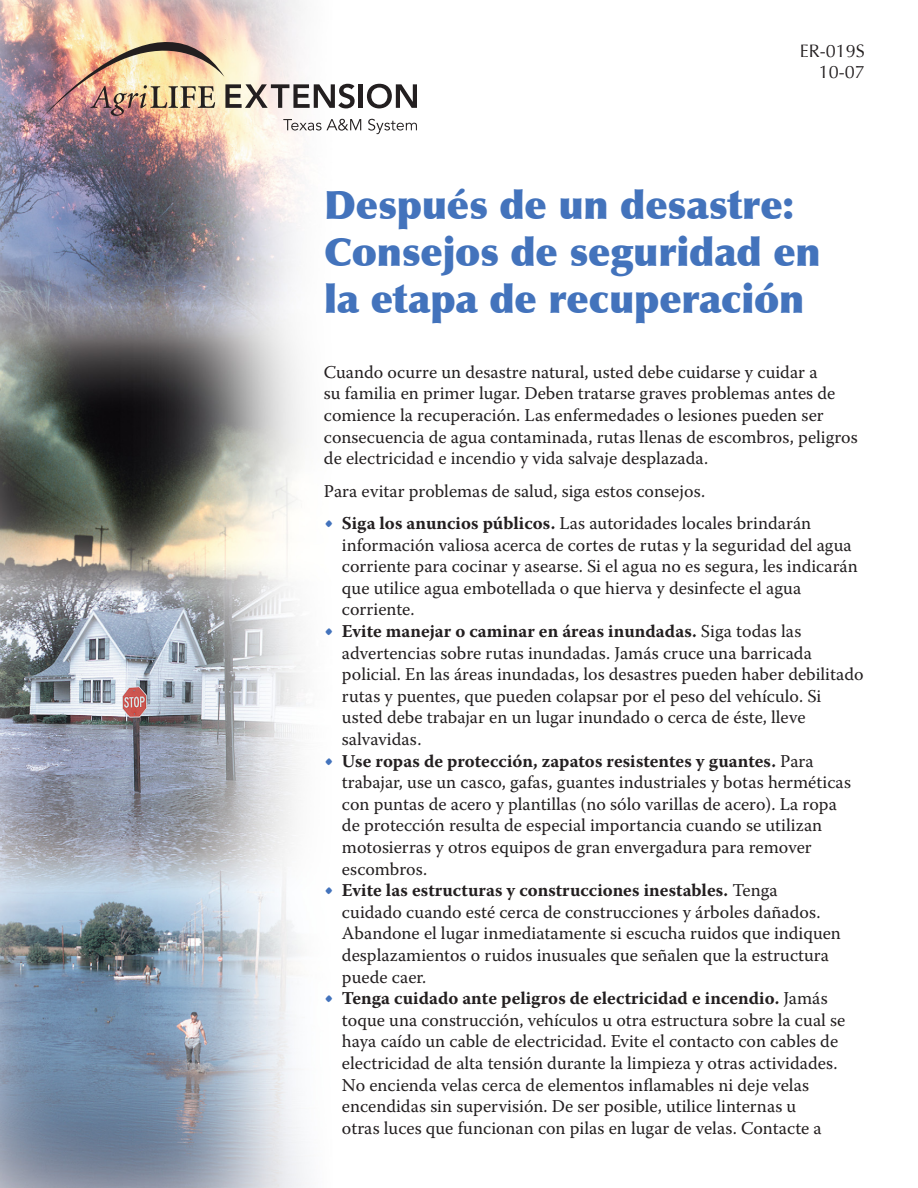
<style>
.page{position:relative;width:918px;height:1188px;background:#fff}
.page>*{position:absolute;margin:0;border:0;box-sizing:border-box;transform-origin:0 0}
.t1{font:900 39px/46.8px "Optima";letter-spacing:-.005em;color:#4373bc}
.t2{font:18px/21.6px "Warnock Pro";color:#231f20}
.t3{font:18px/21.6px "Optima";color:#231f20;text-align:right}
.s1{font-size:24px;color:#4373bc}
.s2{font-weight:700}
</style>
<div class="page">
<img style="left:0;top:0;width:307px;height:1188px">
<hr style="left:359px;top:84px;width:4px;height:24px;background:#231f20">
<svg style="left:367px;top:84px;width:50px;height:24px"></svg>
<svg style="left:368px;top:119px;width:49px;height:15px"></svg>
<img style="left:40px;top:42px;width:321px;height:89px">
<p class="t3" style="left:800px;top:40px;width:67px">ER-019S<br>10-07</p>
<h1 class="t1" style="left:324px;top:182px;width:498px">Después de un desastre:<br>Consejos de seguridad en la etapa de recuperación</h1>
<p class="t2" style="left:324px;top:361px;width:535px">Cuando ocurre un desastre natural, usted debe cuidarse y cuidar a<br>su familia en primer lugar. Deben tratarse graves problemas antes de comience la recuperación. Las enfermedades o lesiones pueden ser consecuencia de agua contaminada, rutas llenas de escombros, peligros de electricidad e incendio y vida salvaje desplazada.</p>
<p class="t2" style="left:324px;top:480px;width:383px">Para evitar problemas de salud, siga estos consejos.</p>
<p class="t2" style="left:342px;top:512px;width:517px;text-indent:-18px"><span class="s1">•</span> <span class="s2">Siga los anuncios públicos.</span> Las autoridades locales brindarán información valiosa acerca de cortes de rutas y la seguridad del agua corriente para cocinar y asearse. Si el agua no es segura, les indicarán que utilice agua embotellada o que hierva y desinfecte el agua corriente.</p>
<p class="t2" style="left:342px;top:620px;width:523px;text-indent:-18px"><span class="s1">•</span> <span class="s2">Evite manejar o caminar en áreas inundadas.</span> Siga todas las advertencias sobre rutas inundadas. Jamás cruce una barricada policial. En las áreas inundadas, los desastres pueden haber debilitado rutas y puentes, que pueden colapsar por el peso del vehículo. Si usted debe trabajar en un lugar inundado o cerca de éste, lleve salvavidas.</p>
<p class="t2" style="left:342px;top:750px;width:511px;text-indent:-18px"><span class="s1">•</span> <span class="s2">Use ropas de protección, zapatos resistentes y guantes.</span> Para trabajar, use un casco, gafas, guantes industriales y botas herméticas con puntas de acero y plantillas (no sólo varillas de acero). La ropa de protección resulta de especial importancia cuando se utilizan motosierras y otros equipos de gran envergadura para remover escombros.</p>
<p class="t2" style="left:342px;top:879px;width:500px;text-indent:-18px"><span class="s1">•</span> <span class="s2">Evite las estructuras y construcciones inestables.</span> Tenga cuidado cuando esté cerca de construcciones y árboles dañados.<br>Abandone el lugar inmediatamente si escucha ruidos que indiquen desplazamientos o ruidos inusuales que señalen que la estructura puede caer.</p>
<p class="t2" style="left:342px;top:987px;width:505px;text-indent:-18px"><span class="s1">•</span> <span class="s2">Tenga cuidado ante peligros de electricidad e incendio.</span> Jamás toque una construcción, vehículos u otra estructura sobre la cual se haya caído un cable de electricidad. Evite el contacto con cables de electricidad de alta tensión durante la limpieza y otras actividades.<br>No encienda velas cerca de elementos inflamables ni deje velas encendidas sin supervisión. De ser posible, utilice linternas u<br>otras luces que funcionan con pilas en lugar de velas. Contacte a</p>
</div>
